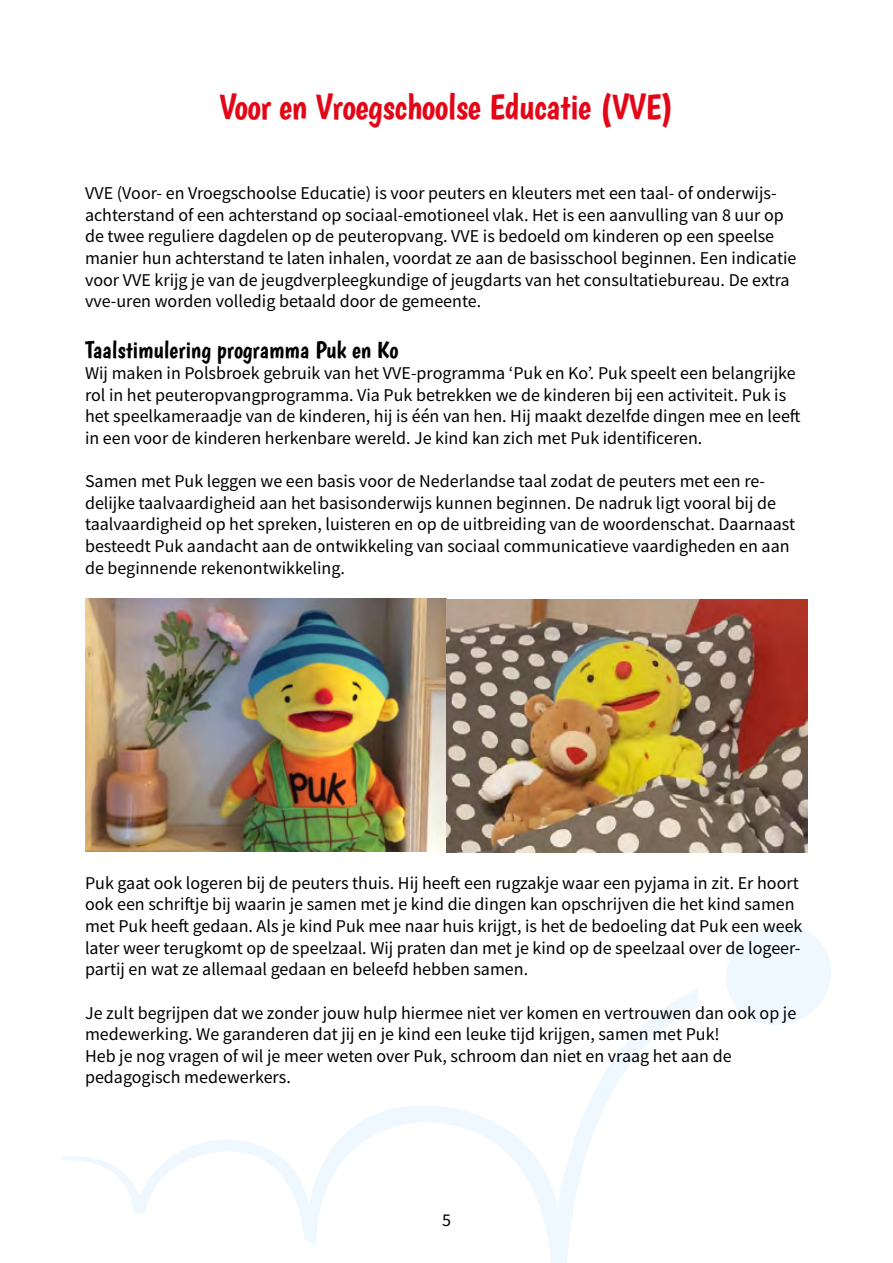
<style>
.page{position:relative;width:893px;height:1263px;background:#fff}
.page>*{position:absolute;margin:0;border:0;box-sizing:border-box;transform-origin:0 0}
.t1{font:36px "Boogaloo";letter-spacing:-.01em;color:#e30617}
.t2{font:24px "Boogaloo";color:#000}
.t3{font:18px/21.6px "Source Sans Pro";color:#000}
</style>
<div class="page">
<svg style="left:62px;top:990px;width:636px;height:273px"></svg>
<svg style="left:726px;top:925px;width:105px;height:100px"></svg>
<img style="left:85px;top:599px;width:723px;height:254px">
<h1 class="t1" style="left:219px;top:85px;width:456px">Voor en Vroegschoolse Educatie (VVE)</h1>
<p class="t3" style="left:85px;top:182px;width:713px">VVE (Voor- en Vroegschoolse Educatie) is voor peuters en kleuters met een taal- of onderwijs&shy;achterstand of een achterstand op sociaal-emotioneel vlak. Het is een aanvulling van 8 uur op de twee reguliere dagdelen op de peuteropvang. VVE is bedoeld om kinderen op een speelse manier hun achterstand te laten inhalen, voordat ze aan de basisschool beginnen. Een indicatie voor VVE krijg je van de jeugdverpleegkundige of jeugdarts van het consultatiebureau. De extra vve-uren worden volledig betaald door de gemeente.</p>
<h2 class="t2" style="left:85px;top:335px;width:315px">Taalstimulering programma Puk en Ko</h2>
<p class="t3" style="left:85px;top:362px;width:717px">Wij maken in Polsbroek gebruik van het VVE-programma ‘Puk en Ko’. Puk speelt een belangrijke rol in het peuteropvangprogramma. Via Puk betrekken we de kinderen bij een activiteit. Puk is het speelkameraadje van de kinderen, hij is één van hen. Hij maakt dezelfde dingen mee en leeft in een voor de kinderen herkenbare wereld. Je kind kan zich met Puk identificeren.</p>
<p class="t3" style="left:85px;top:470px;width:712px">Samen met Puk leggen we een basis voor de Nederlandse taal zodat de peuters met een re&shy;delijke taalvaardigheid aan het basisonderwijs kunnen beginnen. De nadruk ligt vooral bij de taalvaardigheid op het spreken, luisteren en op de uitbreiding van de woordenschat. Daarnaast besteedt Puk aandacht aan de ontwikkeling van sociaal communicatieve vaardigheden en aan de beginnende rekenontwikkeling.</p>
<p class="t3" style="left:85px;top:872px;width:719px">Puk gaat ook logeren bij de peuters thuis. Hij heeft een rugzakje waar een pyjama in zit. Er hoort ook een schriftje bij waarin je samen met je kind die dingen kan opschrijven die het kind samen met Puk heeft gedaan. Als je kind Puk mee naar huis krijgt, is het de bedoeling dat Puk een week later weer terugkomt op de speelzaal. Wij praten dan met je kind op de speelzaal over de logeer&shy;partij en wat ze allemaal gedaan en beleefd hebben samen.</p>
<p class="t3" style="left:85px;top:1001px;width:713px">Je zult begrijpen dat we zonder jouw hulp hiermee niet ver komen en vertrouwen dan ook op je medewerking. We garanderen dat jij en je kind een leuke tijd krijgen, samen met Puk!<br>Heb je nog vragen of wil je meer weten over Puk, schroom dan niet en vraag het aan de pedagogisch medewerkers.</p>
<p class="t3" style="left:442px;top:1209px;width:10px">5</p>
</div>
